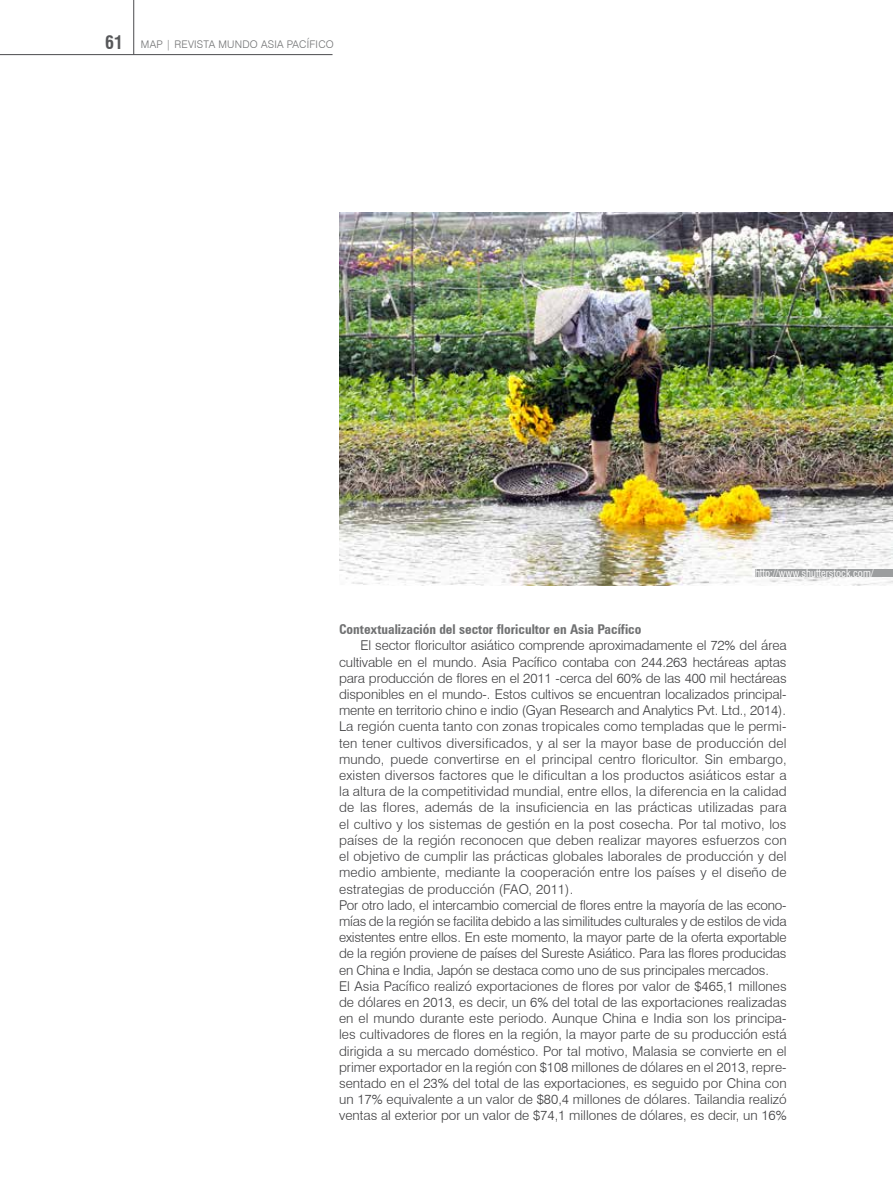
<style>
.page{position:relative;width:893px;height:1187px;background:#fff}
.page>*{position:absolute;margin:0;border:0;box-sizing:border-box;transform-origin:0 0}
.t1{font:300 13.5px/16.2px "Swiss 721 BT";color:#3d3d3f}
.t2{font:700 condensed 13.5px "Zurich BT";color:#707172}
.t3{font:300 10.5px "Swiss 721 BT";letter-spacing:.02em;color:#707172}
.t4{font:condensed 10.5px "Swiss 721 BT";color:#fff}
.s1{font-weight:700;font-stretch:condensed;font-size:18px;color:#57585a}
</style>
<div class="page">
<hr style="left:0;top:54px;width:333px;height:1px;background:#4b4b4d">
<hr style="left:133px;top:0;width:1px;height:55px;background:#4b4b4d">
<img style="left:339px;top:213px;width:554px;height:372px">
<div style="left:755px;top:569px;width:138px;height:8px;background:#9c9e9f"></div>
<p class="t3" style="left:105px;top:38px;width:230px"><span class="s1">61</span> MAP | REVISTA MUNDO ASIA PACÍFICO</p>
<p class="t4" style="left:755px;top:567px;width:120px">http://www.shutterstock.com/</p>
<p class="t2" style="left:339px;top:621px;width:304px">Contextualización del sector floricultor en Asia Pacífico</p>
<p class="t1" style="left:339px;top:637px;width:449px;text-indent:21px">El sector floricultor asiático comprende aproximadamente el 72% del área cultivable en el mundo. Asia Pacífico contaba con 244.263 hectáreas aptas para producción de flores en el 2011 -cerca del 60% de las 400 mil hectáreas disponibles en el mundo-. Estos cultivos se encuentran localizados principal&shy;mente en territorio chino e indio (Gyan Research and Analytics Pvt. Ltd., 2014).<br>La región cuenta tanto con zonas tropicales como templadas que le permi&shy;ten tener cultivos diversificados, y al ser la mayor base de producción del mundo, puede convertirse en el principal centro floricultor. Sin embargo, existen diversos factores que le dificultan a los productos asiáticos estar a la altura de la competitividad mundial, entre ellos, la diferencia en la calidad de las flores, además de la insuficiencia en las prácticas utilizadas para el cultivo y los sistemas de gestión en la post cosecha. Por tal motivo, los países de la región reconocen que deben realizar mayores esfuerzos con el objetivo de cumplir las prácticas globales laborales de producción y del medio ambiente, mediante la cooperación entre los países y el diseño de estrategias de producción (FAO, 2011).<br>Por otro lado, el intercambio comercial de flores entre la mayoría de las econo&shy;mías de la región se facilita debido a las similitudes culturales y de estilos de vida existentes entre ellos. En este momento, la mayor parte de la oferta exportable de la región proviene de países del Sureste Asiático. Para las flores producidas en China e India, Japón se destaca como uno de sus principales mercados.<br>El Asia Pacífico realizó exportaciones de flores por valor de $465,1 millones de dólares en 2013, es decir, un 6% del total de las exportaciones realizadas en el mundo durante este periodo. Aunque China e India son los principa&shy;les cultivadores de flores en la región, la mayor parte de su producción está dirigida a su mercado doméstico. Por tal motivo, Malasia se convierte en el primer exportador en la región con $108 millones de dólares en el 2013, repre&shy;sentado en el 23% del total de las exportaciones, es seguido por China con un 17% equivalente a un valor de $80,4 millones de dólares. Tailandia realizó ventas al exterior por un valor de $74,1 millones de dólares, es decir, un 16%</p>
</div>
